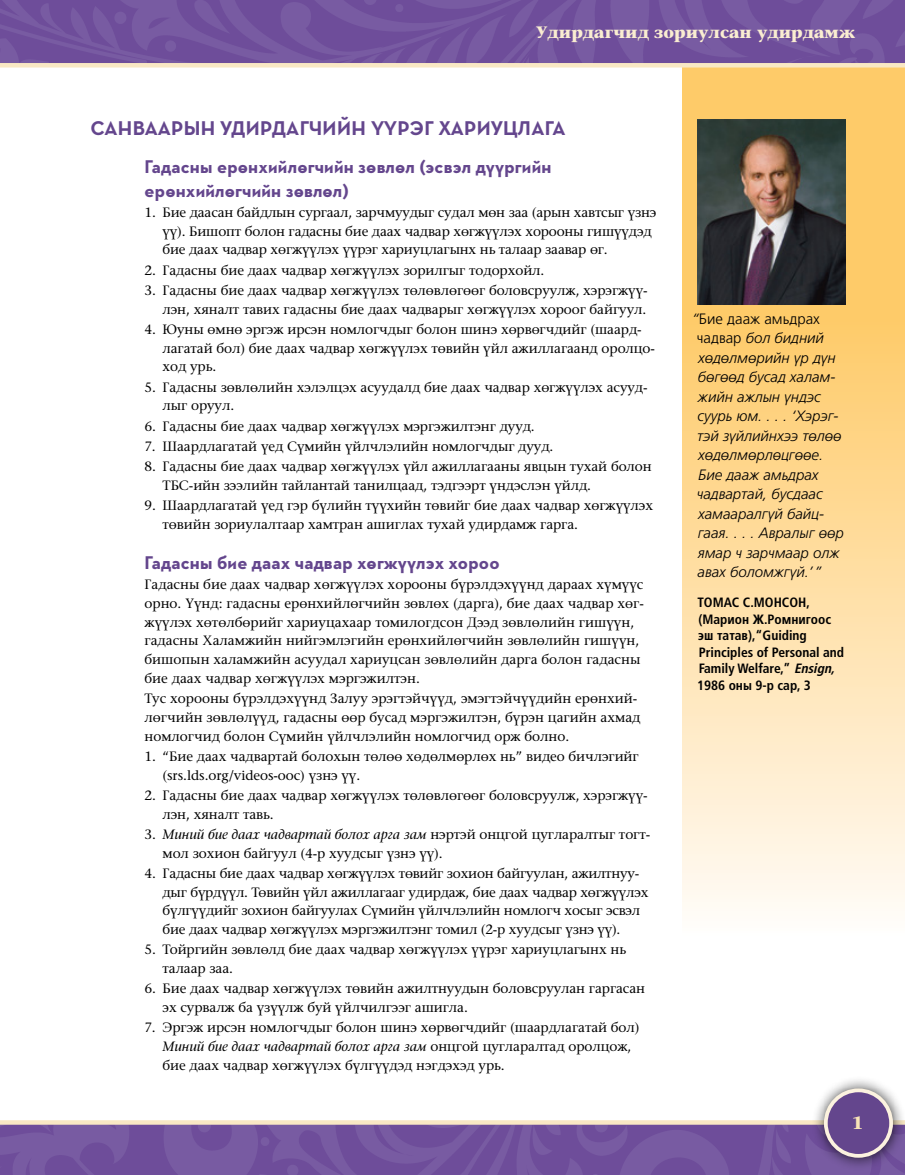
<style>
.page{position:relative;width:905px;height:1175px;background:#fff}
.page>*{position:absolute;margin:0;border:0;box-sizing:border-box;transform-origin:0 0}
.CHAP_title{font:700 20.25px "Neutralds Lat";letter-spacing:.02em;color:#64468d}
.TOPIC-1_title{font:700 18.75px/23.2px "Neutralds Lat";letter-spacing:.01em;color:#64468d}
.folio{font:700 18px "Stone Seriflds Lat";color:#f8e3b7}
.runHead{font:700 16.5px "Stone Seriflds Lat";color:#faedd1}
.SIDEQT_para_first{font:italic 300 15px/19.5px "Frutigerlds Lat";color:#000}
.LISTnmbr-1_para_labe{font:500 13.5px/18.8px "Stone Seriflds Lat";letter-spacing:-.005em;color:#000}
.TOPIC-1_para_first{font:500 13.5px/18.8px "Stone Seriflds Lat";color:#000}
.LISTnmbr-1_para_last{font:500 13.5px/18.8px "Stone Seriflds Lat";letter-spacing:-.005em;color:#000}
.LISTnmbr-1_para_firs{font:500 13.5px/18.8px "Stone Seriflds Lat";letter-spacing:-.01em;color:#000}
.SIDEQT-CIT_para{font:700 condensed 13.5px/16.5px "Frutigerlds Lat";color:#000}
.s1{font-style:italic}
.s2{font-style:normal}
</style>
<div class="page">
<svg style="left:682px;top:68px;width:222px;height:841px;background:#fddda0"></svg>
<img style="left:0;top:0;width:904px;height:63px">
<img style="left:698px;top:119px;width:147px;height:185px">
<img style="left:0;top:1124px;width:904px;height:50px">
<svg style="left:0;top:1120px;width:811px;height:4px;background:#f9e9c7"></svg>
<div style="left:0;top:63px;width:904px;height:5px;background:#f9e8c4"></div>
<div style="left:811px;top:1075px;width:93px;height:95px;background:#000;opacity:.75"></div>
<div style="left:825px;top:1090px;width:66px;height:65px;background:#64468d;border-radius:50%"></div>
<div style="left:824px;top:1088px;width:68px;height:69px;border:4px solid #fcf2df;border-radius:50%"></div>
<p class="runHead" style="left:536px;top:19px;width:321px">Удирдагчид зориулсан удирдамж</p>
<p class="CHAP_title" style="left:90px;top:111px;width:476px">САНВААРЫН УДИРДАГЧИЙН ҮҮРЭГ ХАРИУЦЛАГА</p>
<p class="TOPIC-1_title" style="left:144px;top:154px;width:408px">Гадасны ерөнхийлөгчийн зөвлөл (эсвэл дүүргийн ерөнхийлөгчийн зөвлөл)</p>
<p class="LISTnmbr-1_para_firs" style="left:162px;top:203px;width:495px;text-indent:-18px">1. Бие даасан байдлын сургаал, зарчмуудыг судал мөн заа (арын хавтсыг үзнэ үү). Бишопт болон гадасны бие даах чадвар хөгжүүлэх хорооны гишүүдэд бие даах чадвар хөгжүүлэх үүрэг хариуцлагынх нь талаар заавар өг.</p>
<p class="LISTnmbr-1_para_labe" style="left:144px;top:260px;width:401px">2. Гадасны бие даах чадвар хөгжүүлэх зорилгыг тодорхойл.</p>
<p class="LISTnmbr-1_para_labe" style="left:144px;top:281px;width:504px;text-align:right">3. Гадасны бие даах чадвар хөгжүүлэх төлөвлөгөөг боловсруулж, хэрэгжүү&shy;лэн, хяналт тавих гадасны бие даах чадварыг хөгжүүлэх хороог байгуул.</p>
<p class="LISTnmbr-1_para_labe" style="left:162px;top:320px;width:494px;text-indent:-18px">4. Юуны өмнө эргэж ирсэн номлогчдыг болон шинэ хөрвөгчдийг (шаард&shy;лагатай бол) бие даах чадвар хөгжүүлэх төвийн үйл ажиллагаанд оролцо&shy;ход урь.</p>
<p class="LISTnmbr-1_para_labe" style="left:162px;top:377px;width:486px;text-indent:-18px">5. Гадасны зөвлөлийн хэлэлцэх асуудалд бие даах чадвар хөгжүүлэх асууд&shy;лыг оруул.</p>
<p class="LISTnmbr-1_para_labe" style="left:144px;top:416px;width:392px">6. Гадасны бие даах чадвар хөгжүүлэх мэргэжилтэнг дууд.</p>
<p class="LISTnmbr-1_para_labe" style="left:144px;top:437px;width:410px">7. Шаардлагатай үед Сүмийн үйлчлэлийн номлогчдыг дууд.</p>
<p class="LISTnmbr-1_para_labe" style="left:162px;top:457px;width:490px;text-indent:-18px">8. Гадасны бие даах чадвар хөгжүүлэх үйл ажиллагааны явцын тухай болон<br>ТБС-ийн зээлийн тайлантай танилцаад, тэдгээрт үндэслэн үйлд.</p>
<p class="LISTnmbr-1_para_last" style="left:162px;top:496px;width:492px;text-indent:-18px">9. Шаардлагатай үед гэр бүлийн түүхийн төвийг бие даах чадвар хөгжүүлэх төвийн зориулалтаар хамтран ашиглах тухай удирдамж гарга.</p>
<p class="TOPIC-1_title" style="left:144px;top:550px;width:356px">Гадасны бие даах чадвар хөгжүүлэх хороо</p>
<p class="TOPIC-1_para_first" style="left:144px;top:575px;width:501px">Гадасны бие даах чадвар хөгжүүлэх хорооны бүрэлдэхүүнд дараах хүмүүс орно. Үүнд: гадасны ерөнхийлөгчийн зөвлөх (дарга), бие даах чадвар хөг&shy;жүүлэх хөтөлбөрийг хариуцахаар томилогдсон Дээд зөвлөлийн гишүүн, гадасны Халамжийн нийгэмлэгийн ерөнхийлөгчийн зөвлөлийн гишүүн, бишопын халамжийн асуудал хариуцсан зөвлөлийн дарга болон гадасны бие даах чадвар хөгжүүлэх мэргэжилтэн.</p>
<p class="TOPIC-1_para_first" style="left:144px;top:689px;width:497px">Тус хорооны бүрэлдэхүүнд Залуу эрэгтэйчүүд, эмэгтэйчүүдийн ерөнхий&shy;лөгчийн зөвлөлүүд, гадасны өөр бусад мэргэжилтэн, бүрэн цагийн ахмад номлогчид болон Сүмийн үйлчлэлийн номлогчид орж болно.</p>
<p class="LISTnmbr-1_para_firs" style="left:162px;top:746px;width:478px;text-indent:-18px">1. “Бие даах чадвартай болохын төлөө хөдөлмөрлөх нь” видео бичлэгийг (srs.lds.org/videos-оос) үзнэ үү.</p>
<p class="LISTnmbr-1_para_labe" style="left:162px;top:785px;width:486px;text-indent:-18px">2. Гадасны бие даах чадвар хөгжүүлэх төлөвлөгөөг боловсруулж, хэрэгжүү&shy;лэн, хяналт тавь.</p>
<p class="LISTnmbr-1_para_labe" style="left:162px;top:824px;width:489px;text-indent:-18px">3. <span class="s1">Миний бие даах чадвартай болох арга зам</span> нэртэй онцгой цугларалтыг тогт&shy;мол зохион байгуул (4-р хуудсыг үзнэ үү).</p>
<p class="LISTnmbr-1_para_labe" style="left:162px;top:863px;width:487px;text-indent:-18px">4. Гадасны бие даах чадвар хөгжүүлэх төвийг зохион байгуулан, ажилтнуу&shy;дыг бүрдүүл. Төвийн үйл ажиллагааг удирдаж, бие даах чадвар хөгжүүлэх бүлгүүдийг зохион байгуулах Сүмийн үйлчлэлийн номлогч хосыг эсвэл бие даах чадвар хөгжүүлэх мэргэжилтэнг томил (2-р хуудсыг үзнэ үү).</p>
<p class="LISTnmbr-1_para_labe" style="left:162px;top:940px;width:465px;text-indent:-18px">5. Тойргийн зөвлөлд бие даах чадвар хөгжүүлэх үүрэг хариуцлагынх нь талаар заа.</p>
<p class="LISTnmbr-1_para_labe" style="left:162px;top:979px;width:484px;text-indent:-18px">6. Бие даах чадвар хөгжүүлэх төвийн ажилтнуудын боловсруулан гаргасан эх сурвалж ба үзүүлж буй үйлчилгээг ашигла.</p>
<p class="LISTnmbr-1_para_last" style="left:162px;top:1018px;width:478px;text-indent:-18px">7. Эргэж ирсэн номлогчдыг болон шинэ хөрвөгчдийг (шаардлагатай бол)<br><span class="s1">Mиний бие даах чадвартай болох арга зам</span> онцгой цугларалтад оролцож, бие даах чадвар хөгжүүлэх бүлгүүдэд нэгдэхэд урь.</p>
<p class="SIDEQT_para_first" style="left:696px;top:308px;width:148px;text-indent:-5px">“<span class="s2">Бие дааж амьдрах чадвар</span> бол бидний хөдөлмөрийн үр дүн бөгөөд бусад халам&shy;жийн ажлын үндэс суурь юм. . . . ‘Хэрэг&shy;тэй зүйлийнхээ төлөө хөдөлмөрлөцгөөе.<br>Бие дааж амьдрах чадвартай, бусдаас хамааралгүй байц&shy;гаая. . . . Авралыг өөр ямар ч зарчмаар олж авах боломжгүй.’”</p>
<p class="SIDEQT-CIT_para" style="left:697px;top:594px;width:148px">ТОМАС С.МОНСОН, (Марион Ж.Ромнигоос эш татав),“Guiding<br>Principles of Personal and<br>Family Welfare,” <span class="s1">Ensign,<br></span>1986 оны 9-р сар, 3</p>
<p class="folio" style="left:851px;top:1107px;width:13px">1</p>
</div>
